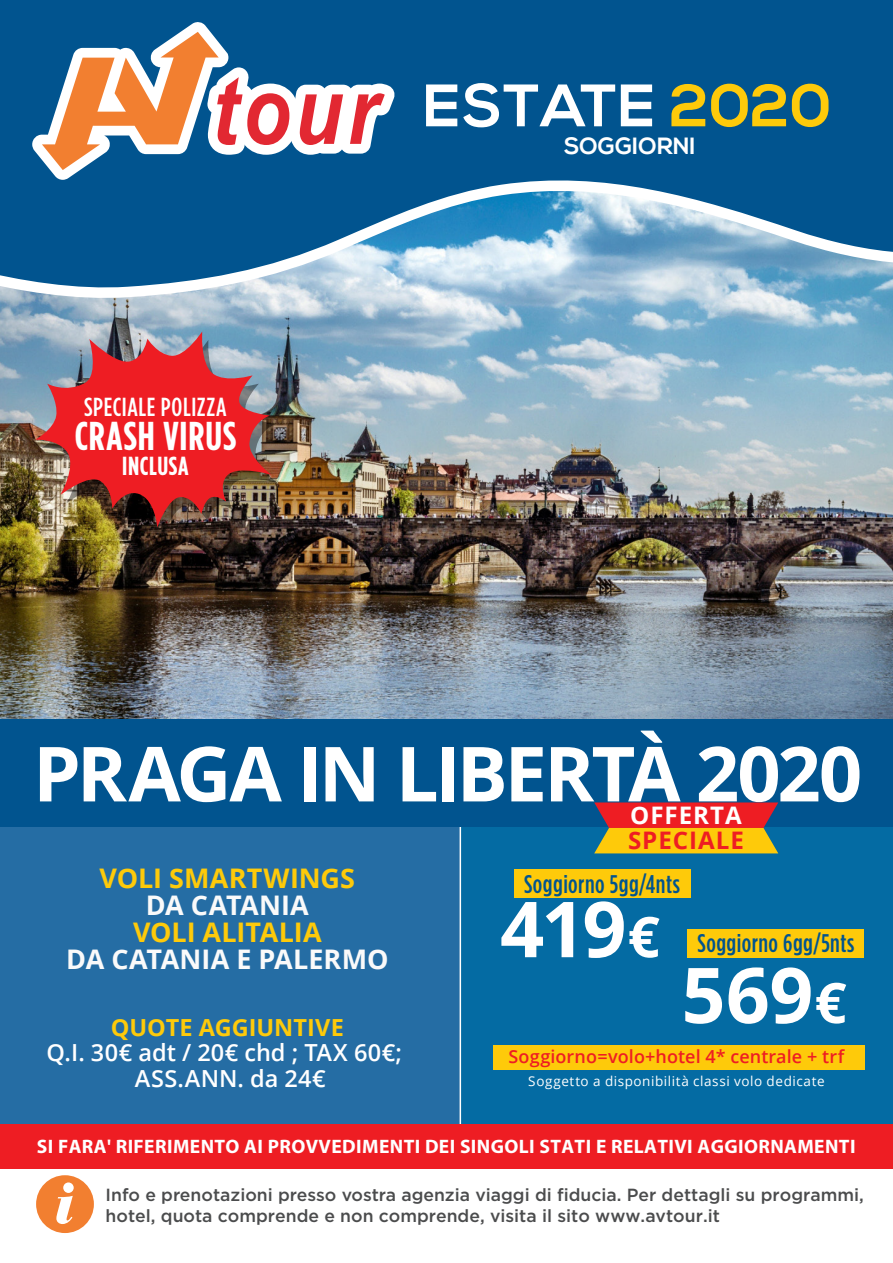
<style>
.page{position:relative;width:893px;height:1263px;background:#fff}
.page>*{position:absolute;margin:0;border:0;box-sizing:border-box;transform-origin:0 0}
.t1{font:700 77.25px "Open Sans";color:#fff}
.t2{font:700 76.95px "Open Sans";color:#fff}
.t3{font:700 76.05px "Open Sans";letter-spacing:-.045em;color:#fff}
.t4{font:60.45px "Cg Bauer Bodoni Bl It";color:#fff}
.t5{font:700 59.7px "Nexa";letter-spacing:.015em;color:#fff}
.t6{font:700 40.2px "Gotham Condensed";letter-spacing:.025em;color:#fff}
.t7{font:700 27px "Open Sans";color:#feca0a}
.t8{font:700 27px "Open Sans";letter-spacing:-.005em;color:#fafafa}
.t9{font:500 26.1px "Gotham Condensed";letter-spacing:.025em;color:#fff}
.t10{font:700 26.1px "Gotham Condensed";letter-spacing:.025em;color:#fff}
.t11{font:500 25.5px "Gotham Condensed";letter-spacing:.02em;color:#01548f}
.t12{font:700 24.15px "Open Sans";letter-spacing:.04em;color:#ee1d23}
.t13{font:700 24.15px "Open Sans";letter-spacing:.04em;color:#fff}
.t14{font:600 23.55px/25.2px "Open Sans";color:#fff;text-align:center}
.t15{font:700 23.55px "Open Sans";color:#feca0a}
.t16{font:700 23.4px "Nexa";color:#fff}
.t17{font:700 19.5px "Myriad Pro";letter-spacing:.02em;color:#fff}
.t18{font:600 18px "Open Sans";letter-spacing:.005em;color:#ee1d23}
.t19{font:500 17.55px "Gotham";color:#4b4c4d}
.t20{font:13.5px "Open Sans";letter-spacing:.04em;color:#fff}
.s1{color:#feca0a}
.s2{font-size:56.4px}
.s3{font-size:56.1px}
</style>
<div class="page">
<div style="left:0;top:0;width:893px;height:601px;background:#01548f"></div>
<svg style="left:32px;top:22px;width:363px;height:141px"></svg>
<img style="left:0;top:163px;width:893px;height:556px">
<div style="left:0;top:723px;width:893px;height:425px;background:#256da4"></div>
<div style="left:460px;top:799px;width:433px;height:349px;background:#046ba3"></div>
<hr style="left:460px;top:789px;width:1px;height:359px;background:#fff">
<div style="left:0;top:719px;width:893px;height:107px;background:#01548f"></div>
<div style="left:36px;top:1175px;width:58px;height:58px;background:#f27f30;border-radius:50%"></div>
<img style="left:41px;top:340px;width:237px;height:196px">
<img style="left:35px;top:331px;width:236px;height:196px">
<div style="left:0;top:1124px;width:893px;height:44px;background:#ee1d23"></div>
<div style="left:514px;top:869px;width:176px;height:29px;background:#feca0a"></div>
<div style="left:687px;top:929px;width:177px;height:29px;background:#feca0a"></div>
<svg style="left:594px;top:802px;width:184px;height:51px;background:#df7022"></svg>
<div style="left:493px;top:1046px;width:371px;height:24px;background:#feca0a"></div>
<h3 class="t9" style="left:84px;top:392px;width:144px">SPECIALE POLIZZA</h3>
<h3 class="t6" style="left:75px;top:414px;width:163px">CRASH VIRUS</h3>
<h3 class="t10" style="left:122px;top:451px;width:68px">INCLUSA</h3>
<h3 class="t5" style="left:423px;top:71px;width:410px">ESTATE <span class="s1">2020</span></h3>
<h3 class="t16" style="left:564px;top:133px;width:133px">SOGGIORNI</h3>
<h3 class="t3" style="left:33px;top:720px;width:831px">PRAGA IN LIBERTÀ 2020</h3>
<h3 class="t7" style="left:100px;top:859px;width:257px">VOLI SMARTWINGS</h3>
<h3 class="t8" style="left:146px;top:886px;width:165px">DA CATANIA</h3>
<h3 class="t7" style="left:133px;top:913px;width:190px">VOLI ALITALIA</h3>
<h3 class="t8" style="left:66px;top:940px;width:324px">DA CATANIA E PALERMO</h3>
<h3 class="t15" style="left:111px;top:1011px;width:235px">QUOTE AGGIUNTIVE</h3>
<h3 class="t14" style="left:47px;top:1040px;width:357px">Q.I. 30€ adt / 20€ chd ; TAX 60€;<br>ASS.ANN. da 24€</h3>
<h3 class="t13" style="left:630px;top:799px;width:113px">OFFERTA</h3>
<h3 class="t12" style="left:628px;top:823px;width:117px">SPECIALE</h3>
<h3 class="t11" style="left:524px;top:869px;width:157px">Soggiorno 5gg/4nts</h3>
<h1 class="t1" style="left:500px;top:875px;width:161px">419<span class="s2">€</span></h1>
<h3 class="t11" style="left:697px;top:929px;width:158px">Soggiorno 6gg/5nts</h3>
<h2 class="t2" style="left:681px;top:941px;width:167px">569<span class="s3">€</span></h2>
<p class="t18" style="left:508px;top:1044px;width:337px">Soggiorno=volo+hotel 4* centrale + trf</p>
<p class="t20" style="left:528px;top:1071px;width:298px">Soggetto a disponibilità classi volo dedicate</p>
<p class="t17" style="left:37px;top:1134px;width:820px">SI FARA' RIFERIMENTO AI PROVVEDIMENTI DEI SINGOLI STATI E RELATIVI AGGIORNAMENTI</p>
<h3 class="t4" style="left:55px;top:1165px;width:21px">i</h3>
<p class="t19" style="left:106px;top:1185px;width:760px">Info e prenotazioni presso vostra agenzia viaggi di fiducia. Per dettagli su programmi,</p>
<p class="t19" style="left:106px;top:1206px;width:616px">hotel, quota comprende e non comprende, visita il sito www.avtour.it</p>
</div>
